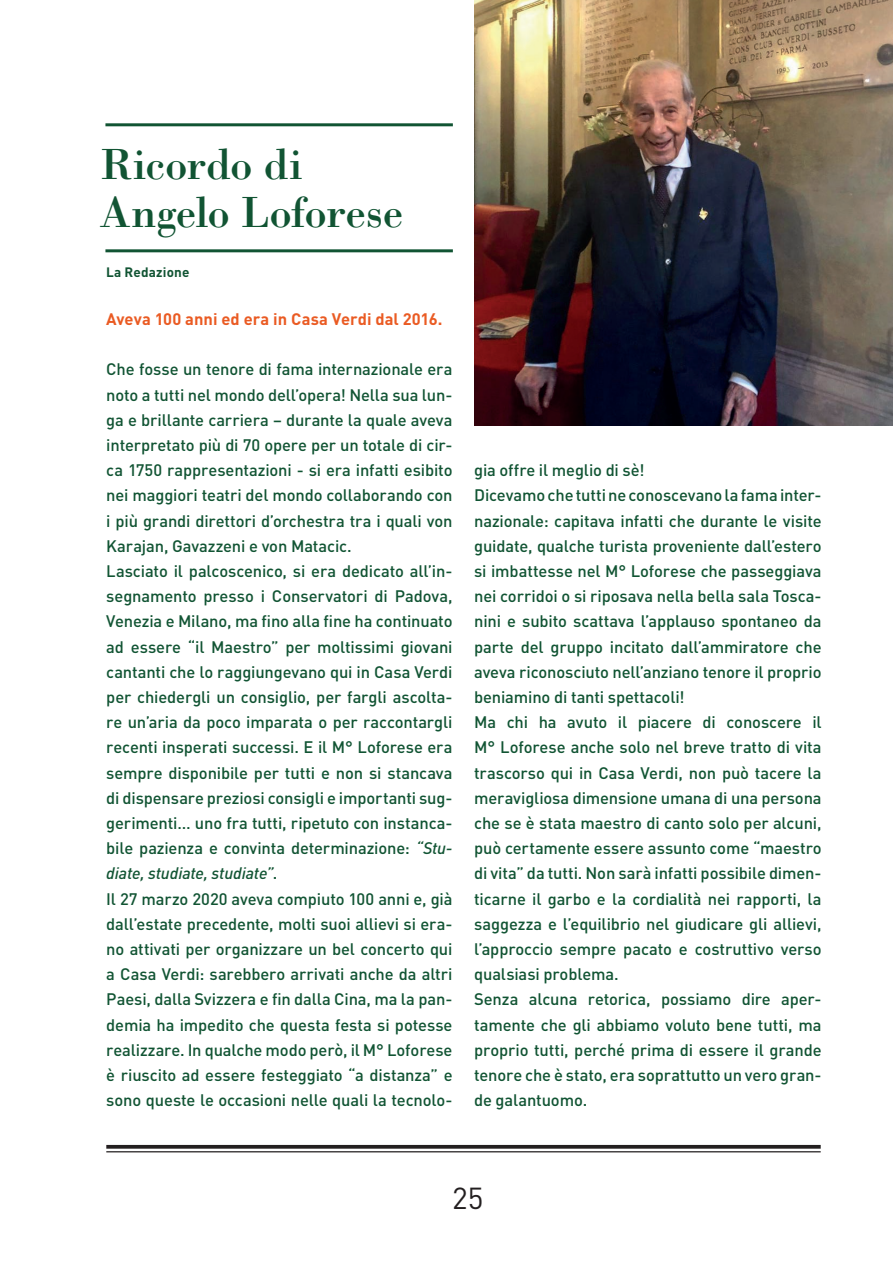
<style>
.page{position:relative;width:893px;height:1263px;background:#fff}
.page>*{position:absolute;margin:0;border:0;box-sizing:border-box;transform-origin:0 0}
.t1{font:45px "Bodoni Std";letter-spacing:-.01em;color:#115433}
.t2{font:30px "DIN Pro";color:#231f20}
.testo_DIN{font:500 16.5px/25.2px "DIN Pro";letter-spacing:-.01em;color:#115433;text-align:justify}
.testo_DIN-2{font:700 16.5px "DIN Pro";letter-spacing:.005em;color:#ea5b23}
.testo_DIN-3{font:700 13.5px "DIN Pro";letter-spacing:.015em;color:#115433}
.s1{font-style:italic}
</style>
<div class="page">
<hr style="left:106px;top:1151px;width:715px;height:1px;background:#231f20">
<svg style="left:106px;top:1145px;width:715px;height:4px;background:#343031"></svg>
<hr style="left:105px;top:249px;width:348px;height:3px;background:#115433">
<hr style="left:105px;top:123px;width:348px;height:3px;background:#115433">
<img style="left:474px;top:0;width:419px;height:426px">
<p class="t1" style="left:100px;top:136px;width:204px">Ricordo di</p>
<p class="t1" style="left:100px;top:184px;width:304px">Angelo Loforese</p>
<p class="testo_DIN-3" style="left:106px;top:263px;width:85px">La Redazione</p>
<p class="testo_DIN-2" style="left:106px;top:308px;width:338px">Aveva 100 anni ed era in Casa Verdi dal 2016.</p>
<p class="testo_DIN" style="left:106px;top:356px;width:348px">Che fosse un tenore di fama internazionale era noto a tutti nel mondo dell’opera! Nella sua lun&shy;ga e brillante carriera – durante la quale aveva interpretato più di 70 opere per un totale di cir&shy;ca 1750 rappresentazioni - si era infatti esibito nei maggiori teatri del mondo collaborando con i più grandi direttori d’orchestra tra i quali von Karajan, Gavazzeni e von Matacic.</p>
<p class="testo_DIN" style="left:106px;top:558px;width:348px">Lasciato il palcoscenico, si era dedicato all’in&shy;segnamento presso i Conservatori di Padova, Venezia e Milano, ma fino alla fine ha continuato ad essere “il Maestro” per moltissimi giovani cantanti che lo raggiungevano qui in Casa Verdi per chiedergli un consiglio, per fargli ascolta&shy;re un’aria da poco imparata o per raccontargli recenti insperati successi. E il M° Loforese era sempre disponibile per tutti e non si stancava di dispensare preziosi consigli e importanti sug&shy;gerimenti… uno fra tutti, ripetuto con instanca&shy;bile pazienza e convinta determinazione: <span class="s1">“Stu&shy;diate, studiate, studiate”</span>.</p>
<p class="testo_DIN" style="left:106px;top:885px;width:348px">Il 27 marzo 2020 aveva compiuto 100 anni e, già dall’estate precedente, molti suoi allievi si era&shy;no attivati per organizzare un bel concerto qui a Casa Verdi: sarebbero arrivati anche da altri Paesi, dalla Svizzera e fin dalla Cina, ma la pan&shy;demia ha impedito che questa festa si potesse realizzare. In qualche modo però, il M° Loforese è riuscito ad essere festeggiato “a distanza” e sono queste le occasioni nelle quali la tecnolo-</p>
<p class="testo_DIN" style="left:474px;top:457px;width:172px">gia offre il meglio di sè!</p>
<p class="testo_DIN" style="left:474px;top:482px;width:349px">Dicevamo che tutti ne conoscevano la fama inter&shy;nazionale: capitava infatti che durante le visite guidate, qualche turista proveniente dall’estero si imbattesse nel M° Loforese che passeggiava nei corridoi o si riposava nella bella sala Tosca&shy;nini e subito scattava l’applauso spontaneo da parte del gruppo incitato dall’ammiratore che aveva riconosciuto nell’anziano tenore il proprio beniamino di tanti spettacoli!</p>
<p class="testo_DIN" style="left:474px;top:709px;width:349px">Ma chi ha avuto il piacere di conoscere il M° Loforese anche solo nel breve tratto di vita trascorso qui in Casa Verdi, non può tacere la meravigliosa dimensione umana di una persona che se è stata maestro di canto solo per alcuni, può certamente essere assunto come “maestro di vita” da tutti. Non sarà infatti possibile dimen&shy;ticarne il garbo e la cordialità nei rapporti, la saggezza e l’equilibrio nel giudicare gli allievi, l’approccio sempre pacato e costruttivo verso qualsiasi problema.</p>
<p class="testo_DIN" style="left:474px;top:986px;width:349px">Senza alcuna retorica, possiamo dire aper&shy;tamente che gli abbiamo voluto bene tutti, ma proprio tutti, perché prima di essere il grande tenore che è stato, era soprattutto un vero gran&shy;de galantuomo.</p>
<h2 class="t2" style="left:452px;top:1175px;width:33px">25</h2>
</div>
